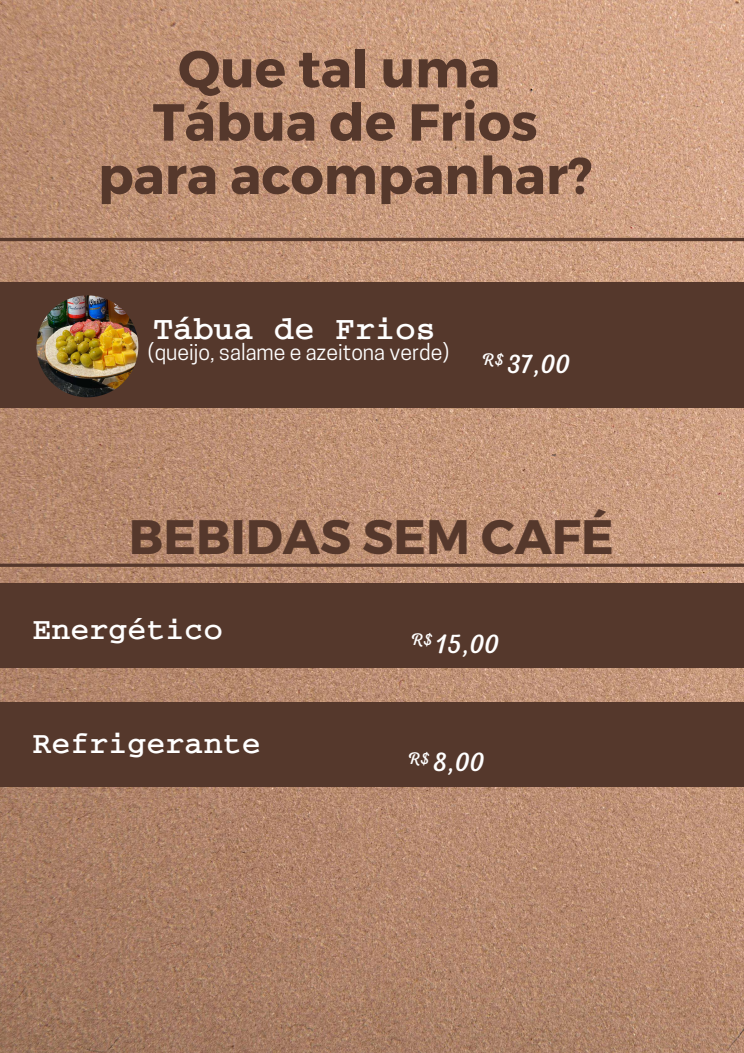
<style>
.page{position:relative;width:744px;height:1053px;background:#fff}
.page>*{position:absolute;margin:0;border:0;box-sizing:border-box;transform-origin:0 0}
.t1{font:700 52px/53.3px "Montserrat";color:#55382c;text-align:center}
.t2{font:700 48.28px "Montserrat";color:#55382c}
.t3{font:33.64px "Courier BOLD";color:#fff}
.t4{font:31.72px "Courier BOLD";color:#fff}
.t5{font:28.08px "RTL Adam Script Regular";color:#fff}
.t6{font:21.4px "Cooper Hewitt";color:#fff}
</style>
<div class="page">
<img style="left:0;top:0;width:744px;height:1052px">
<hr style="left:0;top:238px;width:744px;height:3px;background:#55382c">
<div style="left:0;top:282px;width:744px;height:125px;background:#55382c"></div>
<img style="left:36px;top:295px;width:102px;height:102px">
<div style="left:0;top:583px;width:744px;height:85px;background:#55382c"></div>
<svg style="left:0;top:563px;width:744px;height:4px;background:#674738"></svg>
<div style="left:0;top:702px;width:744px;height:84px;background:#55382c"></div>
<p class="t1" style="left:98px;top:40px;width:496px">Que tal uma<br>Tábua de Frios para acompanhar?</p>
<p class="t3" style="left:153px;top:317px;width:284px">Tábua de Frios</p>
<p class="t6" style="left:148px;top:343px;width:303px">(queijo, salame e azeitona verde)</p>
<p class="t5" style="left:481px;top:347px;width:90px"><sup>R$</sup> 37,00</p>
<p class="t2" style="left:129px;top:505px;width:486px">BEBIDAS SEM CAFÉ</p>
<p class="t4" style="left:32px;top:618px;width:192px">Energético</p>
<p class="t4" style="left:32px;top:732px;width:230px">Refrigerante</p>
<p class="t5" style="left:410px;top:627px;width:91px"><sup>R$</sup> 15,00</p>
<p class="t5" style="left:407px;top:745px;width:79px"><sup>R$</sup> 8,00</p>
</div>
